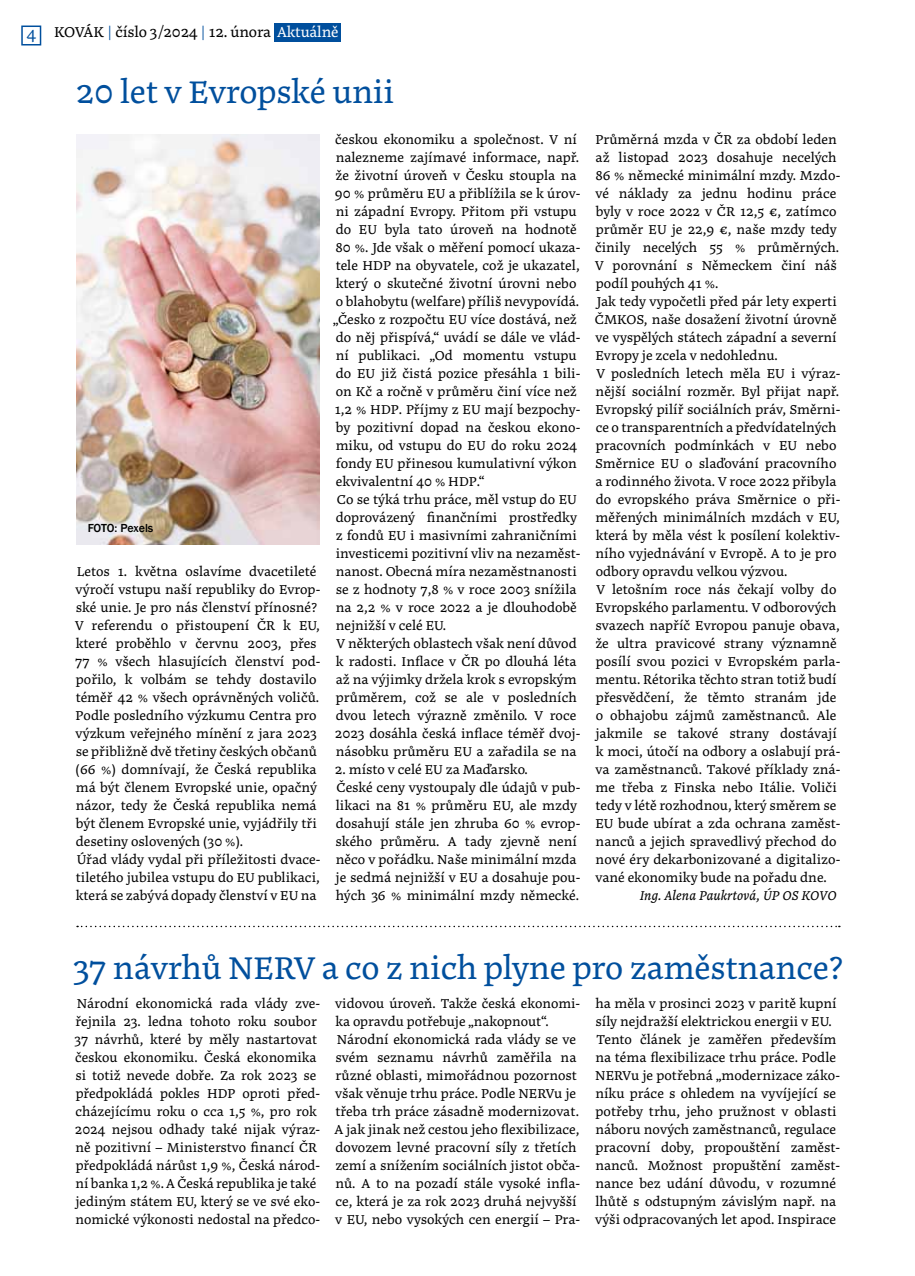
<style>
.page{position:relative;width:915px;height:1276px;background:#fff}
.page>*{position:absolute;margin:0;border:0;box-sizing:border-box;transform-origin:0 0}
.t1{font:33px "Noort";letter-spacing:-.01em;color:#004f9d}
.t2{font:15px "Noort";letter-spacing:-.01em;color:#000}
.t3{font:13.5px/18px "Noort";color:#000}
.t4{font:italic 13.5px "Noort";color:#000}
.t5{font:500 12px "Franklin Gothic";letter-spacing:-.01em;color:#000}
.s1{font-size:16.5px;color:#004f9d}
.s2{color:#004f9d}
.s3{color:#fff}
</style>
<div class="page">
<div style="left:274px;top:23px;width:66px;height:19px;background:#004f9d"></div>
<div style="left:21px;top:26px;width:20px;height:19px;border:2px solid #004f9d"></div>
<img style="left:76px;top:134px;width:243px;height:410px">
<svg style="left:77px;top:925px;width:762px;height:2px"></svg>
<p class="t2" style="left:26px;top:23px;width:313px"><span class="s1">4</span> KOVÁK <span class="s2">|</span> číslo 3/2024 <span class="s2">|</span> 12. února <span class="s3">Aktuálně</span></p>
<h1 class="t1" style="left:76px;top:72px;width:320px">20 let v Evropské unii</h1>
<p class="t5" style="left:88px;top:521px;width:67px">FOTO: Pexels</p>
<p class="t3" style="left:75px;top:562px;width:247px">Letos 1. května oslavíme dvacetileté výročí vstupu naší republiky do Evrop&shy;ské unie. Je pro nás členství přínosné?<br>V referendu o přistoupení ČR k EU, které proběhlo v červnu 2003, přes 77 % všech hlasujících členství pod&shy;pořilo, k volbám se tehdy dostavilo téměř 42 % všech oprávněných voličů.<br>Podle posledního výzkumu Centra pro výzkum veřejného mínění z jara 2023 se přibližně dvě třetiny českých občanů (66 %) domnívají, že Česká republika má být členem Evropské unie, opačný názor, tedy že Česká republika nemá být členem Evropské unie, vyjádřily tři desetiny oslovených (30 %).<br>Úřad vlády vydal při příležitosti dvace&shy;tiletého jubilea vstupu do EU publikaci, která se zabývá dopady členství v EU na</p>
<p class="t3" style="left:333px;top:130px;width:249px">českou ekonomiku a společnost. V ní nalezneme zajímavé informace, např. že životní úroveň v Česku stoupla na 90 % průměru EU a přiblížila se k úrov&shy;ni západní Evropy. Přitom při vstupu do EU byla tato úroveň na hodnotě 80 %. Jde však o měření pomocí ukaza&shy;tele HDP na obyvatele, což je ukazatel, který o skutečné životní úrovni nebo o blahobytu (welfare) příliš nevypovídá. „Česko z rozpočtu EU více dostává, než do něj přispívá,“ uvádí se dále ve vlád&shy;ní publikaci. „Od momentu vstupu do EU již čistá pozice přesáhla 1 bili&shy;on Kč a ročně v průměru činí více než 1,2 % HDP. Příjmy z EU mají bezpochy&shy;by pozitivní dopad na českou ekono&shy;miku, od vstupu do EU do roku 2024 fondy EU přinesou kumulativní výkon ekvivalentní 40 % HDP.“<br>Co se týká trhu práce, měl vstup do EU doprovázený finančními prostředky z fondů EU i masivními zahraničními investicemi pozitivní vliv na nezaměst&shy;nanost. Obecná míra nezaměstnanosti se z hodnoty 7,8 % v roce 2003 snížila na 2,2 % v roce 2022 a je dlouhodobě nejnižší v celé EU.<br>V některých oblastech však není důvod k radosti. Inflace v ČR po dlouhá léta až na výjimky držela krok s evropským průměrem, což se ale v posledních dvou letech výrazně změnilo. V roce 2023 dosáhla česká inflace téměř dvoj&shy;násobku průměru EU a zařadila se na</p>
<p class="t3" style="left:335px;top:760px;width:247px">2. místo v celé EU za Maďarsko.<br>České ceny vystoupaly dle údajů v pub&shy;likaci na 81 % průměru EU, ale mzdy dosahují stále jen zhruba 60 % evrop&shy;ského průměru. A tady zjevně není něco v pořádku. Naše minimální mzda je sedmá nejnižší v EU a dosahuje pou&shy;hých 36 % minimální mzdy německé.</p>
<p class="t3" style="left:594px;top:130px;width:247px">Průměrná mzda v ČR za období leden až listopad 2023 dosahuje necelých 86 % německé minimální mzdy. Mzdo&shy;vé náklady za jednu hodinu práce byly v roce 2022 v ČR 12,5 €, zatímco průměr EU je 22,9 €, naše mzdy tedy činily necelých 55 % průměrných.<br>V porovnání s Německem činí náš podíl pouhých 41 %.<br>Jak tedy vypočetli před pár lety experti ČMKOS, naše dosažení životní úrovně ve vyspělých státech západní a severní Evropy je zcela v nedohlednu.<br>V posledních letech měla EU i výraz&shy;nější sociální rozměr. Byl přijat např.<br>Evropský pilíř sociálních práv, Směrni&shy;ce o transparentních a předvídatelných pracovních podmínkách v EU nebo Směrnice EU o slaďování pracovního a rodinného života. V roce 2022 přibyla do evropského práva Směrnice o při&shy;měřených minimálních mzdách v EU, která by měla vést k posílení kolektiv&shy;ního vyjednávání v Evropě. A to je pro odbory opravdu velkou výzvou.<br>V letošním roce nás čekají volby do Evropského parlamentu. V odborových svazech napříč Evropou panuje obava, že ultra pravicové strany významně posílí svou pozici v Evropském parla&shy;mentu. Rétorika těchto stran totiž budí přesvědčení, že těmto stranám jde o obhajobu zájmů zaměstnanců. Ale jakmile se takové strany dostávají k moci, útočí na odbory a oslabují prá&shy;va zaměstnanců. Takové příklady zná&shy;me třeba z Finska nebo Itálie. Voliči tedy v létě rozhodnou, který směrem se EU bude ubírat a zda ochrana zaměst&shy;nanců a jejich spravedlivý přechod do nové éry dekarbonizované a digitalizo&shy;vané ekonomiky bude na pořadu dne.</p>
<p class="t4" style="left:639px;top:887px;width:198px">Ing. Alena Paukrtová, ÚP OS KOVO</p>
<h1 class="t1" style="left:73px;top:948px;width:770px">37 návrhů NERV a co z nich plyne pro zaměstnance?</h1>
<p class="t3" style="left:75px;top:994px;width:247px">Národní ekonomická rada vlády zve&shy;řejnila 23. ledna tohoto roku soubor 37 návrhů, které by měly nastartovat českou ekonomiku. Česká ekonomika si totiž nevede dobře. Za rok 2023 se předpokládá pokles HDP oproti před&shy;cházejícímu roku o cca 1,5 %, pro rok 2024 nejsou odhady také nijak výraz&shy;ně pozitivní – Ministerstvo financí ČR předpokládá nárůst 1,9 %, Česká národ&shy;ní banka 1,2 %. A Česká republika je také jediným státem EU, který se ve své eko&shy;nomické výkonosti nedostal na předco-</p>
<p class="t3" style="left:334px;top:994px;width:247px">vidovou úroveň. Takže česká ekonomi&shy;ka opravdu potřebuje „nakopnout“.<br>Národní ekonomická rada vlády se ve svém seznamu návrhů zaměřila na různé oblasti, mimořádnou pozornost však věnuje trhu práce. Podle NERVu je třeba trh práce zásadně modernizovat.<br>A jak jinak než cestou jeho flexibilizace, dovozem levné pracovní síly z třetích zemí a snížením sociálních jistot obča&shy;nů. A to na pozadí stále vysoké infla&shy;ce, která je za rok 2023 druhá nejvyšší v EU, nebo vysokých cen energií – Pra-</p>
<p class="t3" style="left:595px;top:994px;width:246px">ha měla v prosinci 2023 v paritě kupní síly nejdražší elektrickou energii v EU.<br>Tento článek je zaměřen především na téma flexibilizace trhu práce. Podle NERVu je potřebná „modernizace záko&shy;níku práce s ohledem na vyvíjející se potřeby trhu, jeho pružnost v oblasti náboru nových zaměstnanců, regulace pracovní doby, propouštění zaměst&shy;nanců. Možnost propuštění zaměst&shy;nance bez udání důvodu, v rozumné lhůtě s odstupným závislým např. na výši odpracovaných let apod. Inspirace</p>
</div>
